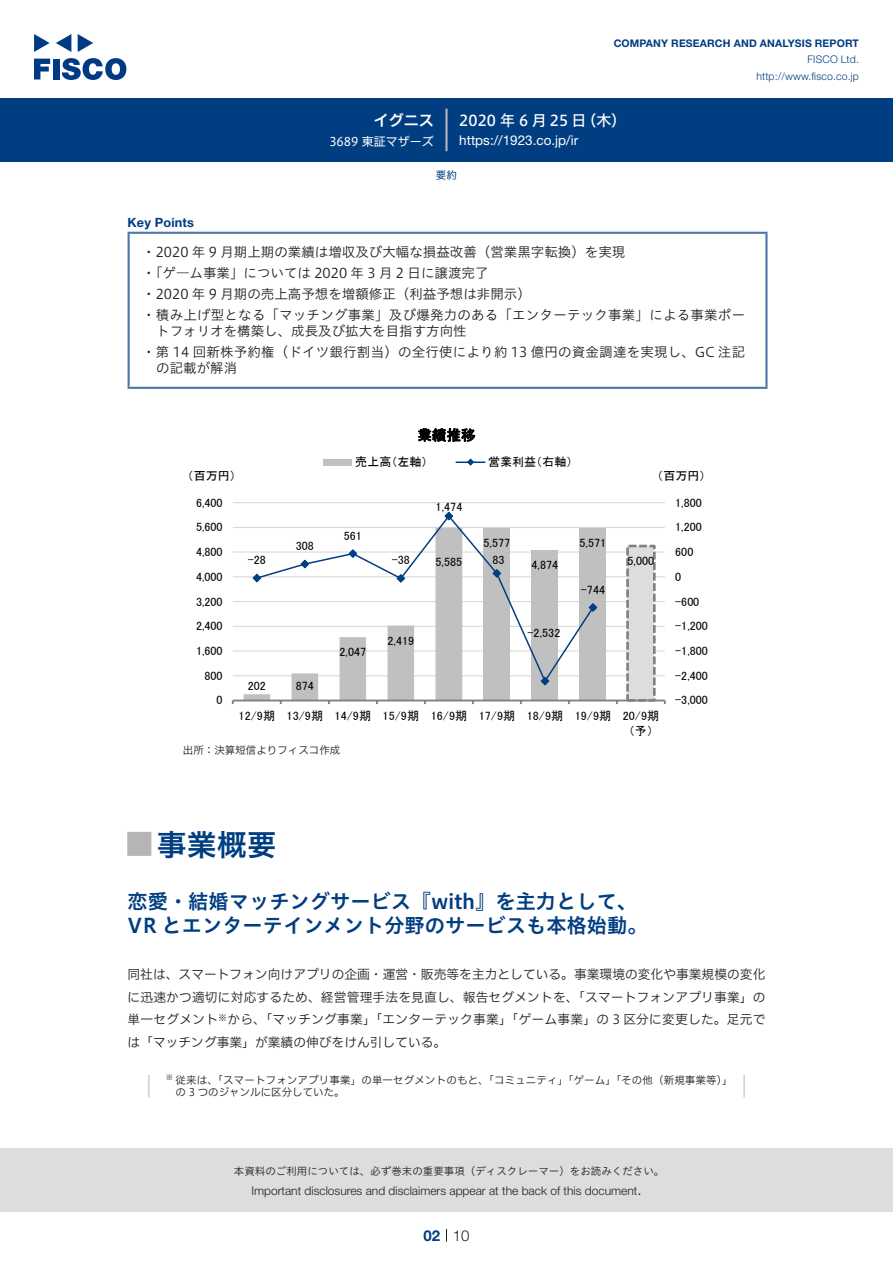
<style>
.page{position:relative;width:893px;height:1263px;background:#fff}
.page>*{position:absolute;margin:0;border:0;box-sizing:border-box;transform-origin:0 0}
.t1{font:30px "Hiragino UD Sans Std N W6";color:#003d81}
.t2{font:700 24px "Koz Go Pro";color:#b5b5b6}
.t3{font:20.25px/24px "Hiragino UD Sans Std W6";color:#003d81}
.t4{font:15px "Hiragino UD Sans F Std N W5";letter-spacing:.21em;color:#fff}
.t5{font:15px "Hiragino UD Sans F Std N W6";color:#fff}
.t6{font:300 15px "Helvetica Neue LT Std";color:#231f20}
.t7{font:700 15px "Helvetica Neue LT Std";color:#003d81}
.t8{font:14.4px "MS P Gothic";color:#000}
.t9{font:13.5px/20.7px "Hiragino UD Sans Std W3";color:#231f20}
.t10{font:13.5px "Helvetica Neue LT Std";color:#fff}
.t11{font:12.75px/22.5px "Hiragino UD Sans F Std N W3";letter-spacing:.01em;color:#231f20;text-align:right}
.t12{font:700 12.75px "Helvetica Neue LT Std";letter-spacing:.015em;color:#003d81}
.t13{font:12px "MS P Gothic";letter-spacing:.005em;color:#000}
.t14{font:300 12px "Helvetica Neue LT Std";color:#231f20}
.t15{font:12px "Hiragino UD Sans F Std N W4";color:#fff}
.t16{font:10.5px "Hiragino UD Sans F Std N W3";letter-spacing:.01em;color:#231f20}
.t17{font:10.5px "Hiragino UD Sans Std W3";color:#231f20}
.t18{font:700 10.5px "Helvetica Neue LT Std";letter-spacing:.015em;color:#003d81}
.t19{font:300 10.5px/16.5px "Helvetica Neue LT Std";letter-spacing:.015em;color:#003d81;text-align:right}
.t20{font:10.5px "Hiragino UD Sans F Std N W4";color:#003d81}
.t21{font:8.85px "Hiragino UD Sans F Std N W3";color:#231f20}
.t22{font:7.35px "Hiragino UD Sans F Std N W3";color:#231f20}
</style>
<div class="page">
<div style="left:0;top:1148px;width:893px;height:64px;background:#ddd"></div>
<svg style="left:34px;top:59px;width:16px;height:20px"></svg>
<div style="left:53px;top:59px;width:6px;height:20px;background:#003a83"></div>
<svg style="left:62px;top:58px;width:64px;height:22px"></svg>
<svg style="left:34px;top:34px;width:16px;height:18px"></svg>
<svg style="left:78px;top:34px;width:15px;height:18px"></svg>
<svg style="left:56px;top:34px;width:15px;height:18px"></svg>
<div style="left:0;top:98px;width:893px;height:64px;background:#003d81"></div>
<hr style="left:445px;top:109px;width:3px;height:42px;background:#b5b5b6">
<svg style="left:446px;top:1229px;width:1px;height:13px"></svg>
<hr style="left:128px;top:234px;width:2px;height:153px;background:#4d77a7">
<hr style="left:128px;top:232px;width:639px;height:2px;background:#4d77a7">
<hr style="left:765px;top:234px;width:2px;height:153px;background:#4d77a7">
<hr style="left:128px;top:387px;width:639px;height:2px;background:#4d77a7">
<hr style="left:233px;top:675px;width:432px;height:1px;background:#d9d9d9">
<hr style="left:233px;top:650px;width:432px;height:1px;background:#d9d9d9">
<hr style="left:233px;top:626px;width:432px;height:1px;background:#d9d9d9">
<hr style="left:233px;top:601px;width:432px;height:1px;background:#d9d9d9">
<hr style="left:233px;top:576px;width:432px;height:1px;background:#d9d9d9">
<hr style="left:233px;top:551px;width:432px;height:2px;background:#d9d9d9">
<hr style="left:233px;top:527px;width:432px;height:1px;background:#d9d9d9">
<hr style="left:233px;top:502px;width:432px;height:1px;background:#d9d9d9">
<div style="left:483px;top:528px;width:27px;height:172px;background:#c0c0c0"></div>
<div style="left:531px;top:550px;width:27px;height:150px;background:#c0c0c0"></div>
<div style="left:580px;top:528px;width:26px;height:172px;background:#c0c0c0"></div>
<div style="left:627px;top:546px;width:27px;height:154px;background:#ddd"></div>
<div style="left:626px;top:545px;width:30px;height:156px;border:3px dashed #808080"></div>
<hr style="left:233px;top:699px;width:432px;height:2px;background:#808080">
<svg style="left:438px;top:521px;width:153px;height:163px"></svg>
<svg style="left:244px;top:528px;width:218px;height:176px"></svg>
<svg style="left:444px;top:511px;width:10px;height:10px"></svg>
<svg style="left:491px;top:568px;width:11px;height:11px"></svg>
<svg style="left:540px;top:676px;width:10px;height:10px"></svg>
<svg style="left:588px;top:602px;width:10px;height:11px"></svg>
<div style="left:324px;top:459px;width:28px;height:6px;background:#c0c0c0"></div>
<hr style="left:456px;top:461px;width:29px;height:2px;background:#003d81">
<svg style="left:466px;top:458px;width:9px;height:8px"></svg>
<hr style="left:148px;top:1075px;width:2px;height:22px;background:#d3d3d3">
<hr style="left:743px;top:1075px;width:2px;height:22px;background:#d3d3d3">
<p class="t5" style="left:374px;top:109px;width:62px">イグニス</p>
<p class="t15" style="left:329px;top:132px;width:106px">3689 東証マザーズ</p>
<p class="t18" style="left:614px;top:37px;width:247px">COMPANY RESEARCH AND ANALYSIS REPORT</p>
<p class="t19" style="left:756px;top:51px;width:104px">FISCO Ltd. http://www.fisco.co j p.</p>
<p class="t4" style="left:582px;top:109px;width:46px">（木(</p>
<p class="t4" style="left:459px;top:109px;width:129px">2020年6月25日</p>
<p class="t10" style="left:459px;top:132px;width:121px">https://1923.c o j p. i r/</p>
<p class="t20" style="left:436px;top:167px;width:22px">要約</p>
<p class="t12" style="left:128px;top:215px;width:68px">Key Points</p>
<p class="t9" style="left:142px;top:241px;width:604px">・2020 年 9 月期上期の業績は増収及び大幅な損益改善（営業黒字転換）を実現<br>・「ゲ―ム事業」については 2020 年 3 月 2 日に譲渡完了<br>・2020 年 9 月期の売上高予想を増額修正（利益予想は非開示(<br>・積み上げ型となる「マッチング事業」及び爆発力のある「エンターテック事業」による事業ポー</p>
<p class="t9" style="left:142px;top:320px;width:604px;text-indent:14px">トフォリオを構築し、成長及び拡大を目指す方向性<br>・第 14 回新株予約権（ドイツ銀行割当）の全行使により約 13 億円の資金調達を実現し、GC 注記</p>
<p class="t9" style="left:156px;top:357px;width:82px">の記載が解消</p>
<p class="t13" style="left:188px;top:469px;width:50px">（百万円）</p>
<p class="t13" style="left:196px;top:496px;width:28px">6,400</p>
<p class="t13" style="left:196px;top:521px;width:28px">5,600</p>
<p class="t13" style="left:196px;top:546px;width:28px">4,800</p>
<p class="t13" style="left:196px;top:570px;width:28px">4,000</p>
<p class="t13" style="left:196px;top:595px;width:28px">3,200</p>
<p class="t13" style="left:196px;top:620px;width:28px">2,400</p>
<p class="t13" style="left:196px;top:645px;width:28px">1,600</p>
<p class="t13" style="left:205px;top:669px;width:20px">800</p>
<p class="t13" style="left:216px;top:694px;width:8px">0</p>
<p class="t13" style="left:248px;top:554px;width:20px">-28</p>
<p class="t13" style="left:248px;top:680px;width:20px">202</p>
<p class="t13" style="left:239px;top:709px;width:38px">12/9期</p>
<p class="t13" style="left:296px;top:540px;width:20px">308</p>
<p class="t13" style="left:296px;top:680px;width:20px">874</p>
<p class="t13" style="left:287px;top:709px;width:38px">13/9期</p>
<p class="t8" style="left:417px;top:428px;width:60px">業績推移</p>
<p class="t13" style="left:355px;top:456px;width:74px">売上高（左軸）</p>
<p class="t13" style="left:488px;top:456px;width:86px">営業利益（右軸(</p>
<p class="t13" style="left:344px;top:529px;width:20px">561</p>
<p class="t13" style="left:339px;top:646px;width:28px">2,047</p>
<p class="t13" style="left:392px;top:554px;width:20px">-38</p>
<p class="t13" style="left:387px;top:634px;width:28px">2,419</p>
<p class="t13" style="left:436px;top:501px;width:28px">1,474</p>
<p class="t13" style="left:435px;top:556px;width:28px">5,585</p>
<p class="t13" style="left:483px;top:537px;width:28px">5,577</p>
<p class="t13" style="left:492px;top:554px;width:14px">83</p>
<p class="t13" style="left:531px;top:558px;width:28px">4,874</p>
<p class="t13" style="left:527px;top:627px;width:34px">-2,532</p>
<p class="t13" style="left:579px;top:537px;width:28px">5,571</p>
<p class="t13" style="left:581px;top:583px;width:26px">-744</p>
<p class="t13" style="left:335px;top:709px;width:38px">14/9期</p>
<p class="t13" style="left:383px;top:709px;width:38px">15/9期</p>
<p class="t13" style="left:431px;top:709px;width:38px">16/9期</p>
<p class="t13" style="left:479px;top:709px;width:38px">17/9期</p>
<p class="t13" style="left:527px;top:709px;width:38px">18/9期</p>
<p class="t13" style="left:575px;top:709px;width:38px">19/9期</p>
<p class="t16" style="left:183px;top:742px;width:159px">出所：決算短信よりフィスコ作成</p>
<p class="t13" style="left:657px;top:469px;width:50px">（百万円(</p>
<p class="t13" style="left:675px;top:496px;width:28px">1,800</p>
<p class="t13" style="left:627px;top:554px;width:28px">5,000</p>
<p class="t13" style="left:623px;top:709px;width:38px">20/9期</p>
<p class="t13" style="left:629px;top:725px;width:26px">予（ (</p>
<p class="t13" style="left:675px;top:521px;width:28px">1,200</p>
<p class="t13" style="left:675px;top:546px;width:20px">600</p>
<p class="t13" style="left:675px;top:570px;width:8px">0</p>
<p class="t13" style="left:675px;top:595px;width:25px">-600</p>
<p class="t13" style="left:675px;top:620px;width:34px">-1,200</p>
<p class="t13" style="left:675px;top:645px;width:34px">-1,800</p>
<p class="t13" style="left:675px;top:669px;width:34px">-2,400</p>
<p class="t13" style="left:675px;top:694px;width:34px">-3,000</p>
<h1 class="t1" style="left:157px;top:821px;width:121px">事業概要</h1>
<h2 class="t2" style="left:128px;top:829px;width:25px">█</h2>
<h3 class="t3" style="left:128px;top:888px;width:522px">恋愛・結婚マッチングサービス『with』を主力として、<br>VR とエンターテインメント分野のサービスも本格始動。</h3>
<p class="t11" style="left:128px;top:962px;width:640px">同社は、スマートフォン向けアプリの企画・運営・販売等を主力としている。事業環境の変化や事業規模の変化に迅速かつ適切に対応するため、経営管理手法を見直し、報告セグメントを、「スマートフォンアプリ事業」のから、「マッチング事業」「エンターテック事業」「ゲーム事業」の 3 区分に変更した。足元で</p>
<p class="t11" style="left:128px;top:1007px;width:320px;text-align:left">単一セグメント<br>は「マッチング事業」が業績の伸びをけん引している。</p>
<p class="t16" style="left:176px;top:1072px;width:558px">従来は、「スマートフォンアプリ事業」の単一セグメントのもと、「コミュニティ」「ゲーム」「その他（新規事業等「(</p>
<p class="t21" style="left:218px;top:1011px;width:10px">※</p>
<p class="t22" style="left:166px;top:1072px;width:9px">※</p>
<p class="t16" style="left:176px;top:1084px;width:171px">の 3 つのジャンルに区分していた。</p>
<p class="t17" style="left:234px;top:1163px;width:432px">本資料のご利用については、必ず巻末の重要事項（ディスクレーマー）をお読みください。</p>
<p class="t6" style="left:637px;top:1180px;width:6px">.</p>
<p class="t14" style="left:251px;top:1183px;width:387px">Important disclosures and disclaimers appear at the back of this document</p>
<p class="t7" style="left:423px;top:1226px;width:18px">02</p>
<p class="t6" style="left:453px;top:1226px;width:18px">10</p>
</div>
